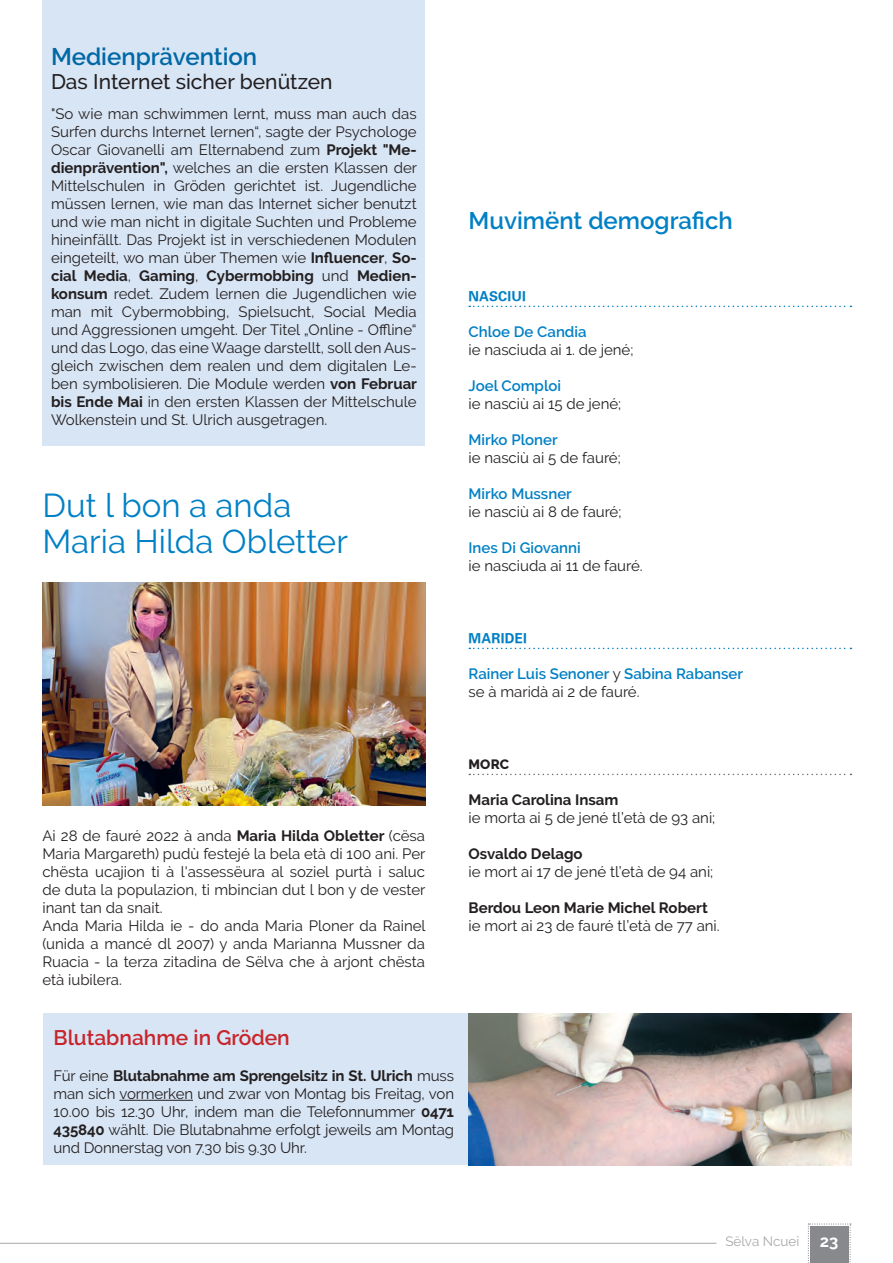
<style>
.page{position:relative;width:893px;height:1263px;background:#fff}
.page>*{position:absolute;margin:0;border:0;box-sizing:border-box;transform-origin:0 0}
.Titul_LIES{font:33px "Raleway";color:#0080c5}
.TITEL_24{font:600 24px "Raleway";color:#0080c5}
.TITEL_24-2{font:600 24px "Raleway";color:#0068a5}
.TITEL_24-3{font:500 21px "Raleway";color:#231f20}
.TEXT{font:600 21px "Raleway";color:#c8242b}
.TEXT-2{font:15px/18px "Raleway";color:#231f20;text-align:justify}
.TEXT-3{font:600 15px/18px "Raleway";color:#0080c5}
.TEXT-4{font:700 15px "Raleway";color:#231f20}
.Nasciui{font:15px "Raleway";color:#231f20}
.Nasciui-2{font:13.5px "Univers LAD Bold";letter-spacing:.015em;color:#0080c5}
.t1{font:13.5px "Raleway";color:#a8a9ad}
.Nasciui-3{font:800 13.5px "Raleway";color:#231f20}
.s1{font-weight:700}
.s2{font-weight:400;color:#231f20}
.s3{font-weight:700;font-size:16.5px;color:#fff}
</style>
<div class="page">
<svg style="left:808px;top:1224px;width:43px;height:39px;background:#949699"></svg>
<hr style="left:0;top:1243px;width:716px;height:1px;background:#a8a9ad">
<svg style="left:469px;top:306px;width:382px;height:1px"></svg>
<svg style="left:469px;top:648px;width:382px;height:1px"></svg>
<svg style="left:469px;top:774px;width:382px;height:1px"></svg>
<div style="left:43px;top:0;width:382px;height:445px;background:#d8e5f4"></div>
<img style="left:43px;top:582px;width:382px;height:223px">
<div style="left:43px;top:1013px;width:808px;height:152px;background:#d8e5f4"></div>
<hr style="left:119px;top:1100px;width:74px;height:1px;background:#231f20">
<img style="left:468px;top:1013px;width:383px;height:152px">
<p class="TITEL_24-2" style="left:51px;top:43px;width:208px">Medienprävention</p>
<p class="TITEL_24-3" style="left:51px;top:70px;width:283px">Das Internet sicher benützen</p>
<p class="TEXT-2" style="left:51px;top:104px;width:368px">"So wie man schwimmen lernt, muss man auch das Surfen durchs Internet lernen“, sagte der Psychologe Oscar Giovanelli am Elternabend zum <span class="s1">Projekt "Me&shy;dienprävention",</span> welches an die ersten Klassen der Mittelschulen in Gröden gerichtet ist. Jugendliche müssen lernen, wie man das Internet sicher benutzt und wie man nicht in digitale Suchten und Probleme hineinfällt. Das Projekt ist in verschiedenen Modulen eingeteilt, wo man über Themen wie <span class="s1">Influencer</span>, <span class="s1">So&shy;cial Media</span>, <span class="s1">Gaming</span>, <span class="s1">Cybermobbing</span> und <span class="s1">Medien&shy;konsum</span> redet. Zudem lernen die Jugendlichen wie man mit Cybermobbing, Spielsucht, Social Media und Aggressionen umgeht. Der Titel „Online - Offline“ und das Logo, das eine Waage darstellt, soll den Aus&shy;gleich zwischen dem realen und dem digitalen Le&shy;ben symbolisieren. Die Module werden <span class="s1">von Februar bis Ende Mai</span> in den ersten Klassen der Mittelschule Wolkenstein und St. Ulrich ausgetragen.</p>
<p class="Titul_LIES" style="left:43px;top:487px;width:250px">Dut l bon a anda</p>
<p class="Titul_LIES" style="left:43px;top:523px;width:307px">Maria Hilda Obletter</p>
<p class="TITEL_24" style="left:468px;top:207px;width:266px">Muvimënt demografich</p>
<p class="Nasciui-2" style="left:468px;top:289px;width:59px">NASCIUI</p>
<p class="TEXT-3" style="left:468px;top:323px;width:120px">Chloe De Candia</p>
<p class="TEXT-2" style="left:468px;top:341px;width:166px">ie nasciuda ai 1. de jené;</p>
<p class="TEXT-3" style="left:468px;top:377px;width:94px">Joel Comploi</p>
<p class="TEXT-2" style="left:468px;top:395px;width:154px">ie nasciù ai 15 de jené;</p>
<p class="TEXT-3" style="left:468px;top:431px;width:91px">Mirko Ploner</p>
<p class="Nasciui" style="left:468px;top:449px;width:154px">ie nasciù ai 5 de fauré;</p>
<p class="TEXT-3" style="left:468px;top:485px;width:105px">Mirko Mussner</p>
<p class="TEXT-2" style="left:468px;top:503px;width:154px">ie nasciù ai 8 de fauré;</p>
<p class="TEXT-3" style="left:468px;top:539px;width:114px">Ines Di Giovanni</p>
<p class="TEXT-2" style="left:468px;top:557px;width:176px">ie nasciuda ai 11 de fauré.</p>
<p class="Nasciui-2" style="left:468px;top:631px;width:60px">MARIDEI</p>
<p class="TEXT-3" style="left:468px;top:665px;width:276px">Rainer Luis Senoner <span class="s2">y</span> Sabina Rabanser <span class="s2">se à maridà ai 2 de fauré.</span></p>
<p class="TEXT-2" style="left:42px;top:827px;width:385px">Ai 28 de fauré 2022 à anda <span class="s1">Maria Hilda Obletter</span> (cësa Maria Margareth) pudù festejé la bela età di 100 ani. Per chësta ucajion ti à l'assessëura al soziel purtà i saluc de duta la populazion, ti mbincian dut l bon y de vester inant tan da snait.</p>
<p class="TEXT-2" style="left:42px;top:917px;width:385px">Anda Maria Hilda ie - do anda Maria Ploner da Rainel (unida a mancé dl 2007) y anda Marianna Mussner da Ruacia - la terza zitadina de Sëlva che à arjont chësta età iubilera.</p>
<p class="Nasciui-3" style="left:468px;top:757px;width:42px">MORC</p>
<p class="TEXT-4" style="left:468px;top:791px;width:151px">Maria Carolina Insam</p>
<p class="TEXT-2" style="left:468px;top:809px;width:248px">ie morta ai 5 de jené tl’età de 93 ani;</p>
<p class="TEXT-4" style="left:468px;top:845px;width:116px">Osvaldo Delago</p>
<p class="TEXT-2" style="left:468px;top:863px;width:246px">ie mort ai 17 de jené tl’età de 94 ani;</p>
<p class="TEXT-4" style="left:468px;top:899px;width:241px">Berdou Leon Marie Michel Robert</p>
<p class="TEXT-2" style="left:468px;top:917px;width:253px">ie mort ai 23 de fauré tl’età de 77 ani.</p>
<p class="TEXT" style="left:53px;top:1026px;width:238px">Blutabnahme in Gröden</p>
<p class="TEXT-2" style="left:53px;top:1067px;width:402px">Für eine <span class="s1">Blutabnahme am Sprengelsitz in St. Ulrich</span> muss man sich vormerken und zwar von Montag bis Freitag, von 10.00 bis 12.30 Uhr, indem man die Telefonnummer <span class="s1">0471<br>435840</span> wählt. Die Blutabnahme erfolgt jeweils am Montag und Donnerstag von 7.30 bis 9.30 Uhr.</p>
<p class="t1" style="left:725px;top:1233px;width:115px">Sëlva Ncuei <span class="s3">23</span></p>
</div>
